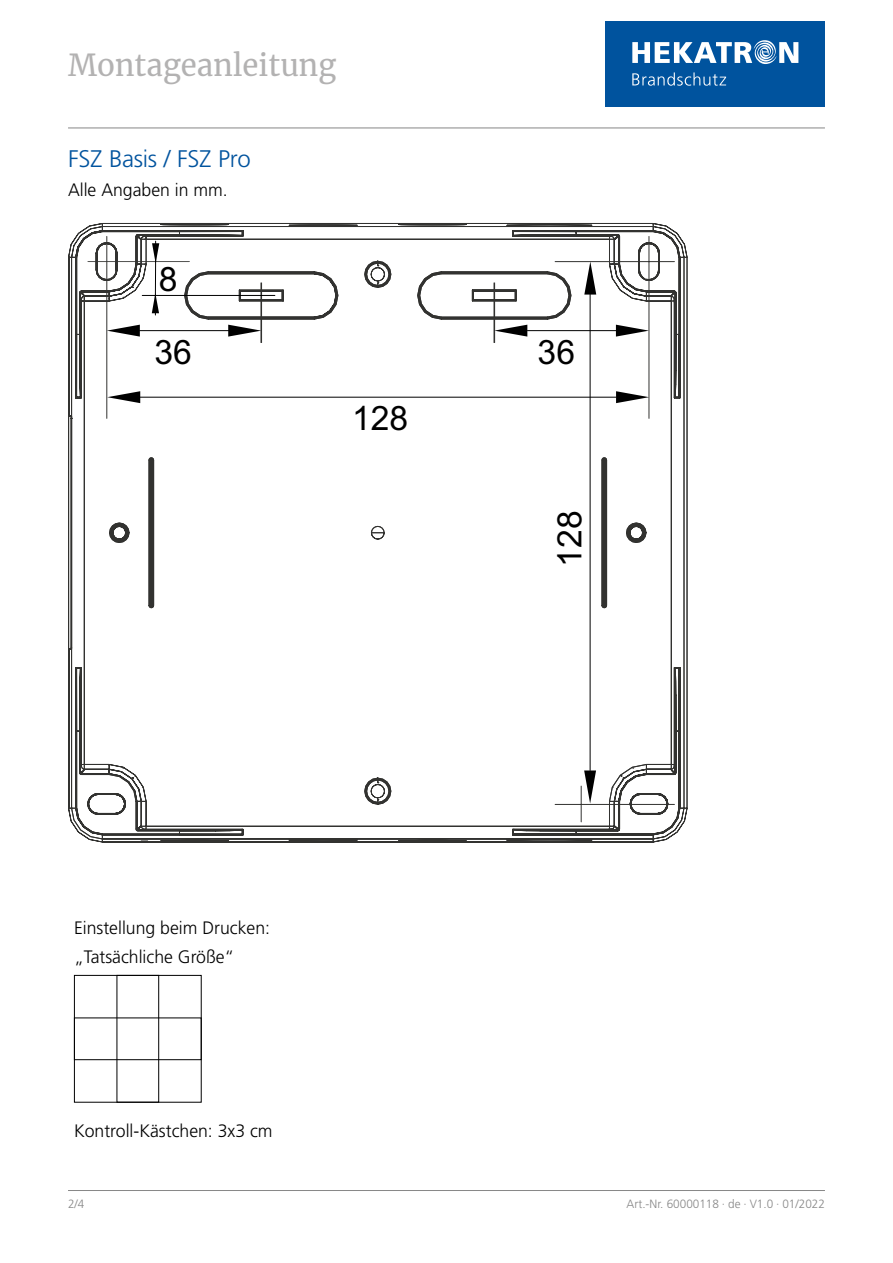
<style>
.page{position:relative;width:893px;height:1263px;background:#fff}
.page>*{position:absolute;margin:0;border:0;box-sizing:border-box;transform-origin:0 0}
.t1{font:33.6px "Arial";color:#000}
.t2{font:30px "Merriweather";color:#b3b2b2}
.t3{font:300 24px "Frutiger LT Std";letter-spacing:-.01em;color:#00539e}
.t4{font:300 18px/29.5px "Frutiger LT Std";color:#000}
.t5{font:300 12px "Frutiger LT";color:#878787}
</style>
<div class="page">
<hr style="left:68px;top:1190px;width:757px;height:1px;background:#878787">
<hr style="left:68px;top:128px;width:757px;height:1px;background:#878787">
<div style="left:606px;top:21px;width:219px;height:85px;background:#00539e"></div>
<svg style="left:632px;top:40px;width:166px;height:24px"></svg>
<svg style="left:632px;top:72px;width:94px;height:14px"></svg>
<svg style="left:68px;top:223px;width:620px;height:619px"></svg>
<hr style="left:88px;top:261px;width:101px;height:1px;background:#323230">
<hr style="left:106px;top:236px;width:1px;height:182px;background:#323230">
<hr style="left:140px;top:397px;width:476px;height:1px;background:#000">
<svg style="left:616px;top:391px;width:33px;height:12px"></svg>
<svg style="left:107px;top:391px;width:33px;height:12px"></svg>
<hr style="left:590px;top:294px;width:1px;height:476px;background:#000">
<svg style="left:584px;top:770px;width:12px;height:33px"></svg>
<svg style="left:584px;top:262px;width:12px;height:33px"></svg>
<hr style="left:261px;top:283px;width:1px;height:60px;background:#323230">
<hr style="left:494px;top:283px;width:1px;height:60px;background:#323230">
<hr style="left:140px;top:330px;width:89px;height:1px;background:#000">
<hr style="left:527px;top:330px;width:90px;height:1px;background:#000">
<svg style="left:107px;top:325px;width:33px;height:12px"></svg>
<svg style="left:495px;top:325px;width:32px;height:12px"></svg>
<svg style="left:616px;top:325px;width:33px;height:12px"></svg>
<svg style="left:228px;top:325px;width:33px;height:12px"></svg>
<hr style="left:142px;top:295px;width:133px;height:1px;background:#000">
<hr style="left:155px;top:261px;width:1px;height:34px;background:#000">
<svg style="left:152px;top:293px;width:7px;height:22px"></svg>
<svg style="left:152px;top:241px;width:7px;height:22px"></svg>
<div style="left:74px;top:975px;width:128px;height:127px;border:1px solid #000"></div>
<div style="left:74px;top:1017px;width:128px;height:43px;border:1px solid #000"></div>
<div style="left:117px;top:975px;width:42px;height:127px;border:1px solid #000"></div>
<h2 class="t2" style="left:68px;top:45px;width:270px">Montageanleitung</h2>
<h3 class="t3" style="left:68px;top:145px;width:184px">FSZ Basis / FSZ Pro</h3>
<p class="t4" style="left:68px;top:176px;width:161px">Alle Angaben in mm.</p>
<h1 class="t1" style="left:159px;top:260px;width:20px">8</h1>
<h1 class="t1" style="left:154px;top:332px;width:39px">36</h1>
<h1 class="t1" style="left:538px;top:332px;width:39px">36</h1>
<h1 class="t1" style="left:352px;top:399px;width:58px">128</h1>
<p class="t4" style="left:74px;top:913px;width:198px">Einstellung beim Drucken: „Tatsächliche Größe“</p>
<p class="t4" style="left:74px;top:1116px;width:200px">Kontroll-Kästchen: 3x3 cm</p>
<h1 class="t1" style="left:550px;top:567px;width:58px;rotate:-90deg">128</h1>
<p class="t5" style="left:68px;top:1197px;width:18px">2/4</p>
<p class="t5" style="left:627px;top:1197px;width:200px">Art.-Nr. 60000118 · de · V1.0 · 01/2022</p>
</div>
